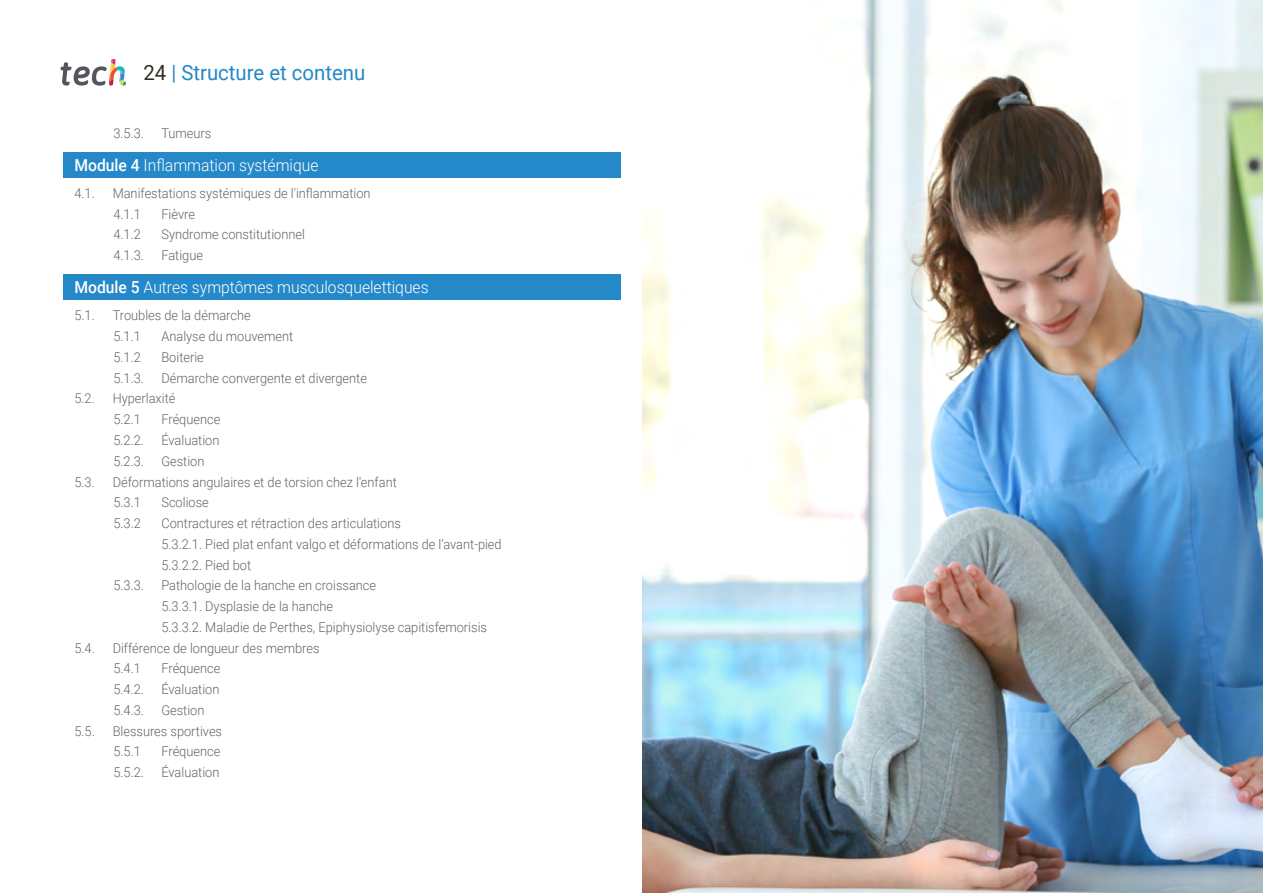
<style>
.page{position:relative;width:1263px;height:893px;background:#fff}
.page>*{position:absolute;margin:0;border:0;box-sizing:border-box;transform-origin:0 0}
.t1{font:21px "Roboto";color:#2488c9}
.t2{font:300 16.5px "Roboto";color:#fff;scale:.95 1}
.t3{font:300 13.5px/20.7px "Roboto";color:#61646a;scale:.95 1}
.s1{color:#312e20}
.s2{font-weight:500}
</style>
<div class="page">
<div style="left:63px;top:152px;width:558px;height:25px;background:#2488c9"></div>
<div style="left:63px;top:275px;width:558px;height:25px;background:#2488c9"></div>
<svg style="left:61px;top:59px;width:65px;height:27px"></svg>
<img style="left:642px;top:0;width:621px;height:893px">
<h1 class="t1" style="left:144px;top:57px;width:223px"><span class="s1">24</span> | Structure et contenu</h1>
<p class="t3" style="left:113px;top:122px;width:34px">3.5.3.</p>
<p class="t3" style="left:161px;top:122px;width:54px">Tumeurs</p>
<p class="t2" style="left:74px;top:153px;width:258px"><span class="s2">Module 4</span> Inflammation systémique</p>
<p class="t3" style="left:74px;top:182px;width:23px">4.1.</p>
<p class="t3" style="left:113px;top:182px;width:273px">Manifestations systémiques de l'inflammation<br>4.1.1</p>
<p class="t3" style="left:161px;top:203px;width:37px">Fièvre</p>
<p class="t3" style="left:113px;top:224px;width:30px">4.1.2</p>
<p class="t3" style="left:161px;top:224px;width:153px">Syndrome constitutionnel</p>
<p class="t3" style="left:113px;top:245px;width:34px">4.1.3.</p>
<p class="t3" style="left:161px;top:245px;width:45px">Fatigue</p>
<p class="t2" style="left:74px;top:276px;width:374px"><span class="s2">Module 5</span> Autres symptômes musculosquelettiques</p>
<p class="t3" style="left:74px;top:305px;width:23px">5.1.</p>
<p class="t3" style="left:113px;top:305px;width:147px">Troubles de la démarche<br>5.1.1</p>
<p class="t3" style="left:161px;top:326px;width:140px">Analyse du mouvement</p>
<p class="t3" style="left:113px;top:346px;width:30px">5.1.2</p>
<p class="t3" style="left:161px;top:346px;width:46px">Boiterie</p>
<p class="t3" style="left:113px;top:367px;width:34px">5.1.3.</p>
<p class="t3" style="left:161px;top:367px;width:218px">Démarche convergente et divergente</p>
<p class="t3" style="left:74px;top:388px;width:23px">5.2.</p>
<p class="t3" style="left:113px;top:388px;width:68px">Hyperlaxité<br>5.2.1</p>
<p class="t3" style="left:161px;top:409px;width:64px">Fréquence</p>
<p class="t3" style="left:113px;top:429px;width:34px">5.2.2.</p>
<p class="t3" style="left:161px;top:429px;width:63px">Évaluation</p>
<p class="t3" style="left:113px;top:450px;width:34px">5.2.3.</p>
<p class="t3" style="left:161px;top:450px;width:47px">Gestion</p>
<p class="t3" style="left:74px;top:471px;width:23px">5.3.</p>
<p class="t3" style="left:113px;top:471px;width:301px">Déformations angulaires et de torsion chez l'enfant<br>5.3.1</p>
<p class="t3" style="left:161px;top:492px;width:51px">Scoliose</p>
<p class="t3" style="left:113px;top:512px;width:30px">5.3.2</p>
<p class="t3" style="left:161px;top:512px;width:360px">Contractures et rétraction des articulations<br>5.3.2.1. Pied plat enfant valgo et déformations de l’avant-pied<br>5.3.2.2. Pied bot</p>
<p class="t3" style="left:113px;top:575px;width:34px">5.3.3.</p>
<p class="t3" style="left:161px;top:575px;width:344px">Pathologie de la hanche en croissance<br>5.3.3.1. Dysplasie de la hanche<br>5.3.3.2. Maladie de Perthes, Epiphysiolyse capitisfemorisis</p>
<p class="t3" style="left:74px;top:637px;width:23px">5.4.</p>
<p class="t3" style="left:113px;top:637px;width:219px">Différence de longueur des membres<br>5.4.1</p>
<p class="t3" style="left:161px;top:658px;width:64px">Fréquence</p>
<p class="t3" style="left:113px;top:678px;width:34px">5.4.2.</p>
<p class="t3" style="left:161px;top:678px;width:63px">Évaluation</p>
<p class="t3" style="left:113px;top:699px;width:34px">5.4.3.</p>
<p class="t3" style="left:161px;top:699px;width:47px">Gestion</p>
<p class="t3" style="left:74px;top:720px;width:23px">5.5.</p>
<p class="t3" style="left:113px;top:720px;width:117px">Blessures sportives<br>5.5.1</p>
<p class="t3" style="left:161px;top:741px;width:64px">Fréquence</p>
<p class="t3" style="left:113px;top:761px;width:34px">5.5.2.</p>
<p class="t3" style="left:161px;top:761px;width:63px">Évaluation</p>
</div>
